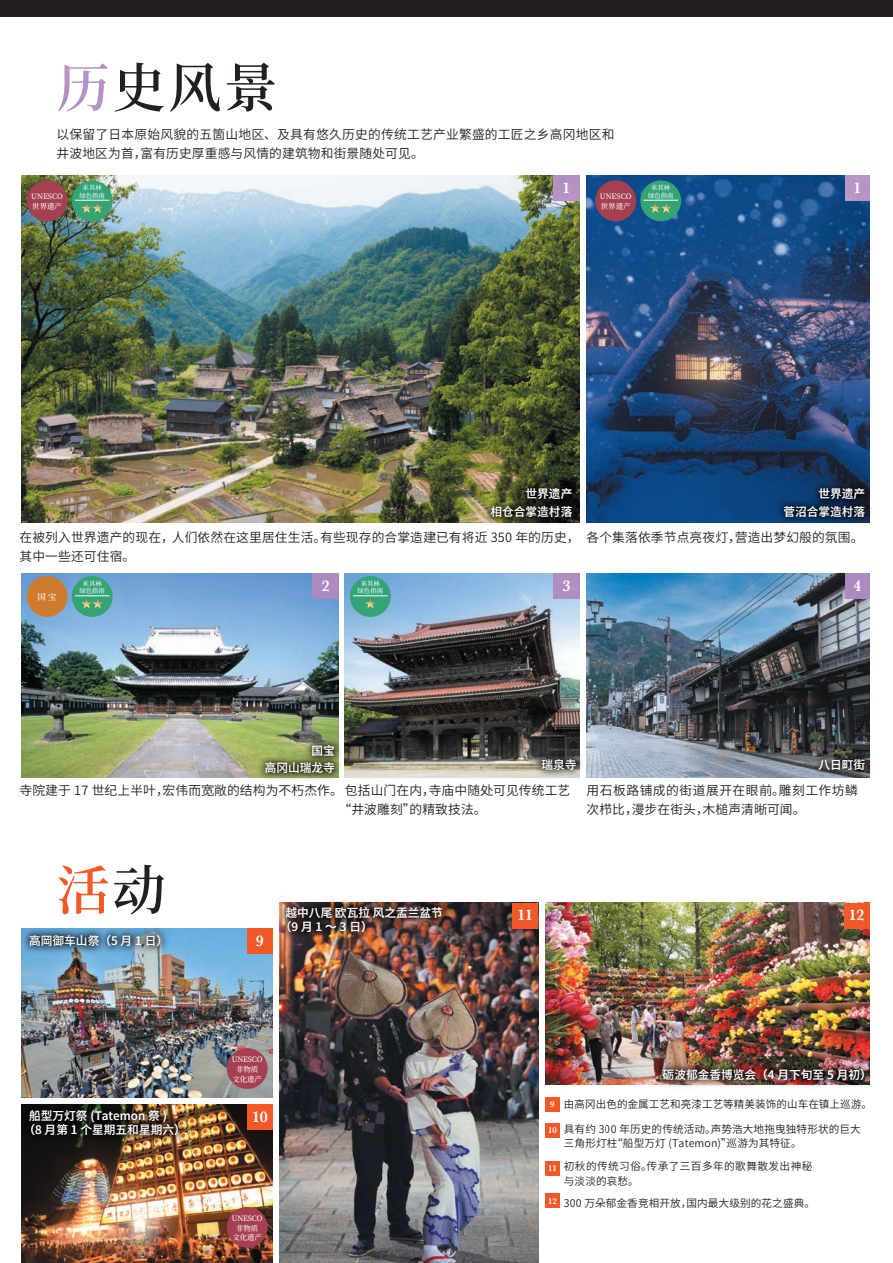
<style>
.page{position:relative;width:893px;height:1263px;background:#fff}
.page>*{position:absolute;margin:0;border:0;box-sizing:border-box;transform-origin:0 0}
.t1{font:600 53.1px "Source Han Serif SC";color:#231f20}
.t2{font:600 53.1px "Source Han Serif SC";color:#f15929}
.t3{font:600 15.9px "Baskerville";color:#fff}
.t4{font:600 15.9px "Baskerville";color:#fff;scale:.92 1}
.t5{font:12.75px/19.2px "Source Han Sans SC";letter-spacing:.01em;color:#231f20}
.t6{font:12.75px/19.2px "Source Han Sans SC";letter-spacing:.04em;color:#231f20}
.t7{font:500 11.7px/17px "Source Han Sans SC";color:#fff;text-align:right}
.t8{font:10.65px/14.9px "Source Han Sans SC";letter-spacing:.01em;color:#231f20}
.t9{font:10.65px/14.9px "Source Han Sans SC";letter-spacing:.04em;color:#231f20}
.t10{font:600 8.7px "Baskerville";color:#fff}
.t11{font:500 8.55px "Source Han Serif SC";color:#fff}
.t12{font:500 7.5px/9.6px "Source Han Serif SC";letter-spacing:-.025em;color:#fff;text-align:center}
.t13{font:500 7.5px/10.6px "Source Han Serif SC";color:#fff}
.t14{font:500 6.45px/7.5px "Source Han Serif SC";color:#fff;text-align:center}
.s1{color:#bfbfbf}
.s2{color:#231f20}
</style>
<div class="page">
<img style="left:280px;top:903px;width:258px;height:360px">
<img style="left:21px;top:175px;width:558px;height:347px">
<img style="left:22px;top:573px;width:316px;height:204px">
<img style="left:345px;top:573px;width:234px;height:204px">
<img style="left:586px;top:573px;width:283px;height:204px">
<img style="left:586px;top:175px;width:283px;height:347px">
<div style="left:554px;top:175px;width:25px;height:26px;background:#b592c3"></div>
<div style="left:846px;top:175px;width:23px;height:26px;background:#b896c5"></div>
<div style="left:846px;top:573px;width:23px;height:26px;background:#ac8abf"></div>
<div style="left:554px;top:573px;width:25px;height:26px;background:#b08ec1"></div>
<div style="left:313px;top:573px;width:25px;height:26px;background:#ac8ac0"></div>
<img style="left:545px;top:903px;width:324px;height:181px">
<div style="left:844px;top:903px;width:25px;height:25px;background:#f15929"></div>
<div style="left:513px;top:903px;width:25px;height:25px;background:#f15929"></div>
<img style="left:21px;top:928px;width:252px;height:169px">
<img style="left:21px;top:1104px;width:252px;height:159px">
<div style="left:247px;top:1104px;width:26px;height:26px;background:#f15929"></div>
<div style="left:545px;top:1097px;width:14px;height:14px;background:#f15929"></div>
<div style="left:545px;top:1123px;width:14px;height:14px;background:#f15929"></div>
<div style="left:545px;top:1161px;width:14px;height:14px;background:#f15929"></div>
<div style="left:545px;top:1194px;width:14px;height:14px;background:#f15929"></div>
<div style="left:27px;top:180px;width:41px;height:41px;background:#a54050;border-radius:50%"></div>
<div style="left:595px;top:180px;width:41px;height:41px;background:#a54050;border-radius:50%"></div>
<div style="left:227px;top:1048px;width:41px;height:41px;background:#a54050;border-radius:50%"></div>
<div style="left:227px;top:1207px;width:41px;height:41px;background:#a54050;border-radius:50%"></div>
<div style="left:72px;top:576px;width:41px;height:41px;background:#34a476;border-radius:50%"></div>
<svg style="left:81px;top:599px;width:22px;height:9px"></svg>
<hr style="left:75px;top:595px;width:34px;height:1px;background:#fff">
<div style="left:350px;top:576px;width:41px;height:41px;background:#34a476;border-radius:50%"></div>
<svg style="left:365px;top:599px;width:10px;height:9px"></svg>
<hr style="left:353px;top:595px;width:35px;height:1px;background:#fff">
<div style="left:27px;top:576px;width:41px;height:41px;background:#cd7b2c;border-radius:50%"></div>
<div style="left:72px;top:180px;width:41px;height:41px;background:#34a476;border-radius:50%"></div>
<svg style="left:81px;top:203px;width:22px;height:10px"></svg>
<hr style="left:75px;top:200px;width:34px;height:1px;background:#fff">
<div style="left:640px;top:180px;width:41px;height:41px;background:#34a476;border-radius:50%"></div>
<svg style="left:650px;top:203px;width:21px;height:10px"></svg>
<hr style="left:643px;top:200px;width:35px;height:1px;background:#fff">
<img style="left:435px;top:432px;width:193px;height:151px">
<img style="left:728px;top:432px;width:143px;height:151px">
<img style="left:763px;top:703px;width:108px;height:75px">
<img style="left:486px;top:703px;width:146px;height:75px">
<img style="left:209px;top:689px;width:181px;height:91px">
<img style="left:607px;top:1013px;width:264px;height:74px">
<img style="left:230px;top:901px;width:269px;height:97px">
<img style="left:21px;top:928px;width:197px;height:84px">
<img style="left:21px;top:1054px;width:214px;height:147px">
<div style="left:0;top:0;width:893px;height:16px;background:#231f20"></div>
<img style="left:575px;top:16px;width:147px;height:1px">
<h1 class="t1" style="left:57px;top:58px;width:222px"><span class="s1">历</span>史风景</h1>
<p class="t5" style="left:57px;top:125px;width:559px">以保留了日本原始风貌的五箇山地区、及具有悠久历史的传统工艺产业繁盛的工匠之乡高冈地区和井波地区为首，富有历史厚重感与风情的建筑物和街景随处可见。</p>
<p class="t3" style="left:562px;top:176px;width:9px">1</p>
<p class="t4" style="left:854px;top:176px;width:9px">1</p>
<p class="t14" style="left:79px;top:184px;width:27px">米其林绿色指南</p>
<p class="t14" style="left:648px;top:184px;width:27px">米其林绿色指南</p>
<p class="t13" style="left:31px;top:191px;width:33px">UNESCO世界遗产</p>
<p class="t13" style="left:600px;top:191px;width:33px">UNESCO世界遗产</p>
<p class="t7" style="left:490px;top:486px;width:83px">世界遗产<br>相仓合掌造村落</p>
<p class="t7" style="left:783px;top:486px;width:83px">世界遗产<br>菅沼合掌造村落</p>
<p class="t5" style="left:20px;top:528px;width:562px">在被列入世界遗产的现在，人们依然在这里居住生活。有些现存的合掌造建已有将近 350 年的历史，其中一些还可住宿。</p>
<p class="t5" style="left:586px;top:528px;width:278px">各个集落依季节点亮夜灯，营造出梦幻般的氛围。</p>
<p class="t11" style="left:38px;top:592px;width:21px">国 宝</p>
<p class="t3" style="left:322px;top:574px;width:9px">2</p>
<p class="t3" style="left:562px;top:574px;width:9px">3</p>
<p class="t14" style="left:79px;top:580px;width:27px">米其林绿色指南</p>
<p class="t14" style="left:358px;top:580px;width:27px">米其林绿色指南</p>
<p class="t4" style="left:854px;top:574px;width:9px">4</p>
<p class="t7" style="left:265px;top:742px;width:72px">国宝<br>高冈山瑞龙寺</p>
<p class="t7" style="left:541px;top:756px;width:37px">瑞泉寺</p>
<p class="t7" style="left:818px;top:756px;width:48px">八日町街</p>
<p class="t5" style="left:339px;top:781px;width:233px;text-indent:-319px">寺院建于 17 世纪上半叶，宏伟而宽敞的结构为不朽杰作。包括山门在内，寺庙中随处可见传统工艺“井波雕刻”的精致技法。</p>
<p class="t6" style="left:586px;top:781px;width:273px">用石板路铺成的街道展开在眼前。雕刻工作坊鳞次栉比，漫步在街头，木槌声清晰可闻。</p>
<h1 class="t2" style="left:57px;top:860px;width:110px">活<span class="s2">动</span></h1>
<p class="t7" style="left:29px;top:932px;width:141px">高岡御车山祭（5 月 1 日）</p>
<p class="t7" style="left:23px;top:1109px;width:164px;line-height:13.8px;text-align:left;text-indent:6px">船型万灯祭 (Tatemon 祭 )（8 月第 1 个星期五和星期六）</p>
<p class="t3" style="left:256px;top:929px;width:9px">9</p>
<p class="t7" style="left:280px;top:906px;width:165px;line-height:13.8px;text-align:left;text-indent:6px">越中八尾 欧瓦拉 风之盂兰盆节（9月1～3日）</p>
<p class="t12" style="left:232px;top:1055px;width:32px">UNESCO非物质文化遗产</p>
<p class="t3" style="left:252px;top:1105px;width:17px">10</p>
<p class="t12" style="left:232px;top:1214px;width:32px">UNESCO非物质文化遗产</p>
<p class="t3" style="left:518px;top:904px;width:17px">11</p>
<p class="t3" style="left:849px;top:904px;width:17px">12</p>
<p class="t7" style="left:663px;top:1066px;width:211px">砺波郁金香博览会（4 月下旬至 5 月初）</p>
<p class="t8" style="left:564px;top:1097px;width:310px">由高冈出色的金属工艺和亮漆工艺等精美装饰的山车在镇上巡游。</p>
<p class="t10" style="left:550px;top:1098px;width:6px">9</p>
<p class="t10" style="left:548px;top:1124px;width:10px">10</p>
<p class="t10" style="left:548px;top:1162px;width:10px">11</p>
<p class="t10" style="left:548px;top:1194px;width:10px">12</p>
<p class="t8" style="left:564px;top:1121px;width:299px">具有约 300 年历史的传统活动。声势浩大地拖曳独特形状的巨大三角形灯柱“船型万灯 (Tatemon)”巡游为其特征。</p>
<p class="t9" style="left:564px;top:1159px;width:250px">初秋的传统习俗。传承了三百多年的歌舞散发出神秘与淡淡的哀愁。</p>
<p class="t8" style="left:564px;top:1195px;width:253px">300 万朵郁金香竞相开放，国内最大级别的花之盛典。</p>
</div>
